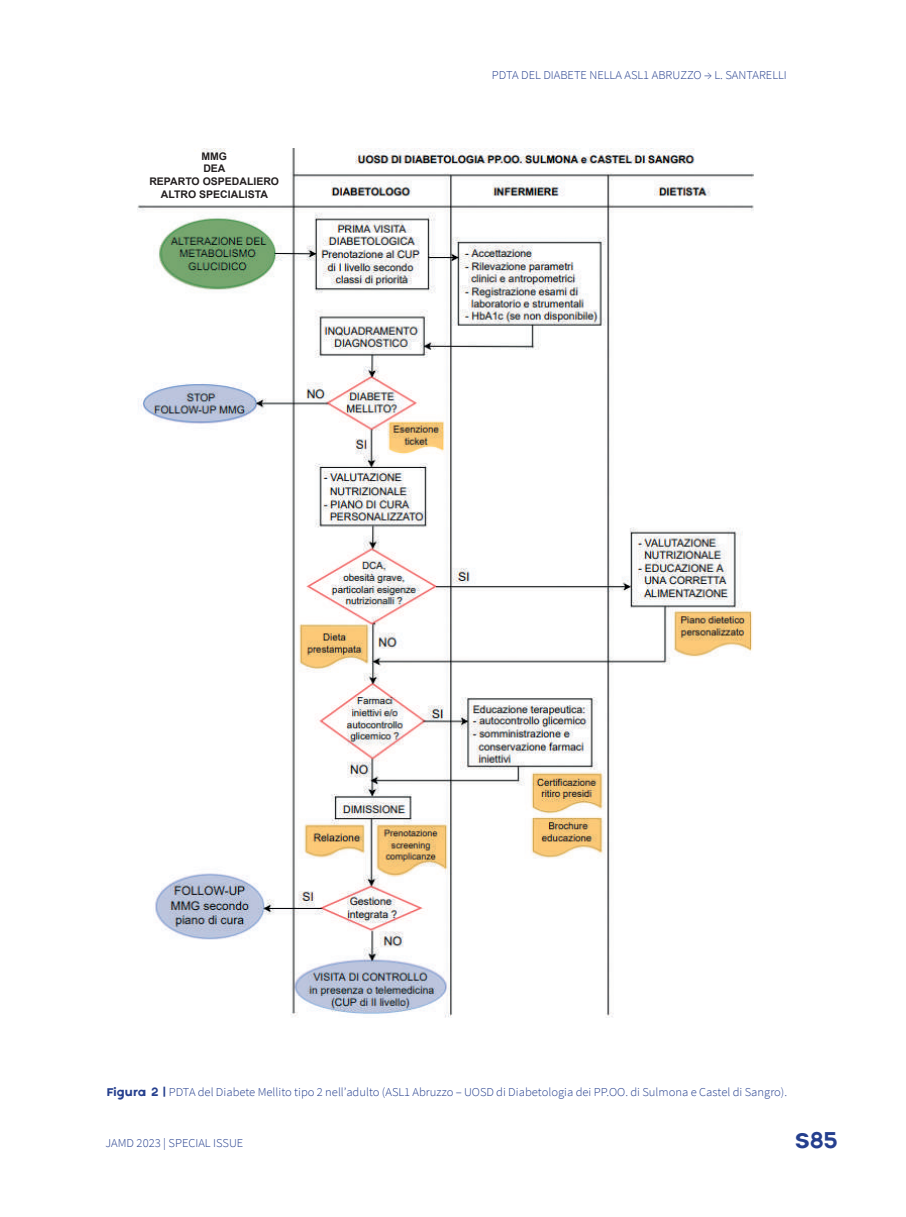
<style>
.page{position:relative;width:906px;height:1217px;background:#fff}
.page>*{position:absolute;margin:0;border:0;box-sizing:border-box;transform-origin:0 0}
.t1{font:22.5px "Axis";color:#253f8e}
.t2{font:300 12px "Source Sans Pro";color:#253f8e;scale:1.05 1}
.t3{font:700 10.5px/12.6px "Arial";color:#231f20;text-align:center}
.s1{font-family:"Axis";font-weight:400}
</style>
<div class="page">
<img style="left:137px;top:149px;width:616px;height:868px">
<div style="left:143px;top:152px;width:142px;height:53px;background:#fff"></div>
<p class="t3" style="left:149px;top:150px;width:131px">MMG<br>DEA<br>REPARTO OSPEDALIERO<br>ALTRO SPECIALISTA</p>
<p class="t2" style="left:492px;top:67px;width:282px">PDTA DEL DIABETE NELLA ASL1 ABRUZZO → L. SANTARELLI</p>
<p class="t2" style="left:106px;top:1084px;width:650px"><span class="s1">Figura 2 |</span> PDTA del Diabete Mellito tipo 2 nell’adulto (ASL1 Abruzzo – UOSD di Diabetologia dei PP.OO. di Sulmona e Castel di Sangro).</p>
<p class="t2" style="left:105px;top:1135px;width:133px">JAMD 2023 | SPECIAL ISSUE</p>
<h1 class="t1" style="left:794px;top:1126px;width:45px">S85</h1>
</div>
